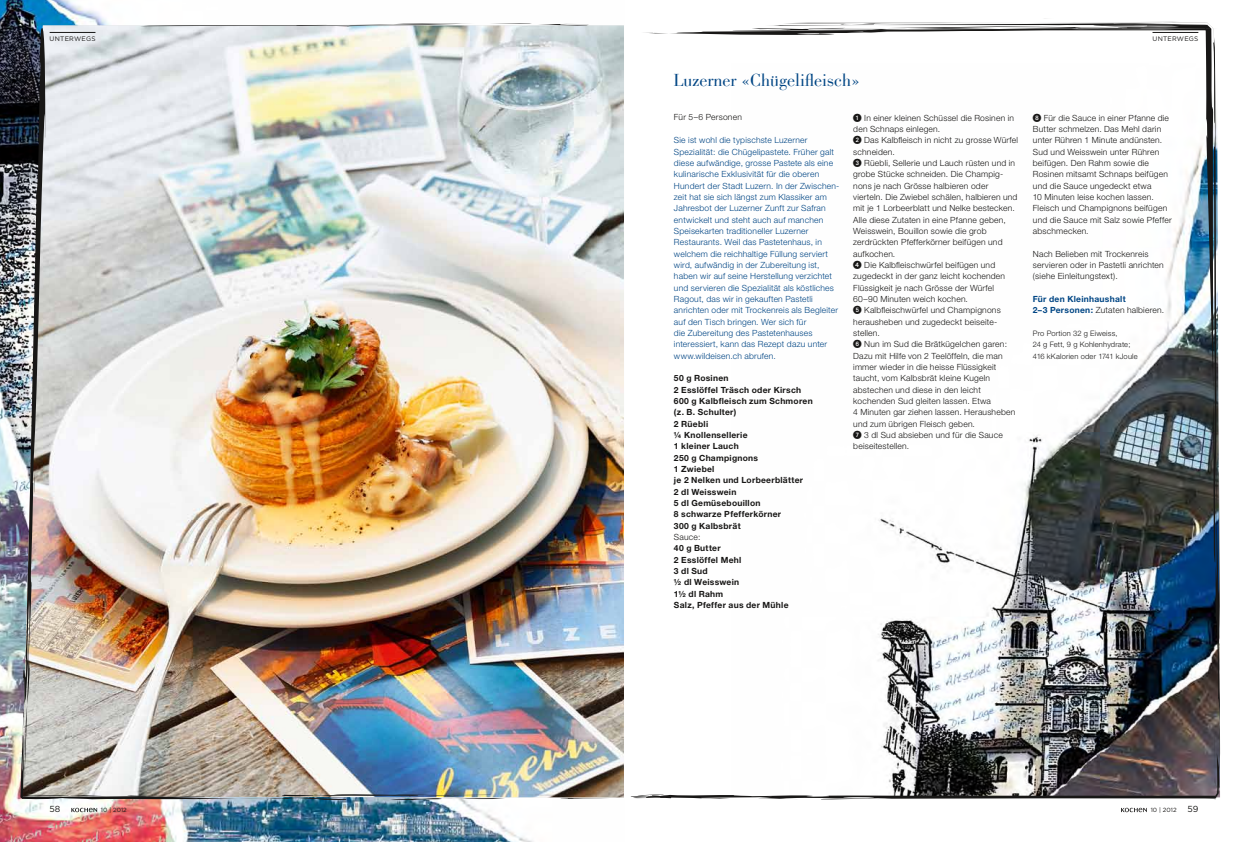
<style>
.page{position:relative;width:1248px;height:842px;background:#fff}
.page>*{position:absolute;margin:0;border:0;box-sizing:border-box;transform-origin:0 0}
.t1{font:18px "Bodoni LT";color:#004584}
.t2{font:8.8px "Gotham";color:#181716}
.t3{font:300 8.5px/11.3px "Helvetica Neue";letter-spacing:.025em;color:#181716}
.t4{font:300 8.5px/11.3px "Helvetica Neue";letter-spacing:.025em;color:#004584}
.t5{font:700 8.5px/11.3px "Helvetica Neue";letter-spacing:.03em;color:#181716}
.t6{font:700 8.5px/11.3px "Helvetica Neue";letter-spacing:.03em;color:#004584}
.t7{font:300 7.5px/11.3px "Helvetica Neue";letter-spacing:.025em;color:#181716}
.t8{font:6.5px "Gotham";letter-spacing:.035em;color:#181716}
.t9{font:6px "Gotham";letter-spacing:.01em;color:#181716}
.s1{font-family:"European Pi One";font-weight:400}
.s2{font-weight:300;color:#181716}
.s3{font-size:8.8px}
</style>
<div class="page">
<img style="left:0;top:0;width:622px;height:842px">
<img style="left:206px;top:26px;width:416px;height:771px">
<svg style="left:519px;top:795px;width:90px;height:4px"></svg>
<svg style="left:489px;top:23px;width:43px;height:1px"></svg>
<svg style="left:538px;top:24px;width:50px;height:2px"></svg>
<svg style="left:206px;top:23px;width:268px;height:4px"></svg>
<img style="left:20px;top:20px;width:186px;height:681px">
<img style="left:20px;top:701px;width:485px;height:100px">
<svg style="left:619px;top:17px;width:600px;height:643px"></svg>
<svg style="left:71px;top:808px;width:26px;height:4px"></svg>
<hr style="left:50px;top:32px;width:45px;height:1px;background:#181716">
<img style="left:622px;top:576px;width:599px;height:236px">
<hr style="left:1152px;top:32px;width:46px;height:1px;background:#181716">
<p class="t8" style="left:50px;top:35px;width:47px">UNTERWEGS</p>
<p class="t2" style="left:50px;top:803px;width:12px">58</p>
<p class="t9" style="left:101px;top:806px;width:27px">10 | 2012</p>
<p class="t8" style="left:1152px;top:35px;width:47px">UNTERWEGS</p>
<h1 class="t1" style="left:673px;top:71px;width:188px">Luzerner «Chügelifleisch»</h1>
<p class="t3" style="left:674px;top:112px;width:69px">Für 5–6 Personen</p>
<p class="t4" style="left:674px;top:134px;width:167px">Sie ist wohl die typischste Luzerner Spezialität: die Chügelipastete. Früher galt diese aufwändige, grosse Pastete als eine kulinarische Exklusivität für die oberen Hundert der Stadt Luzern. In der Zwischen&shy;zeit hat sie sich längst zum Klassiker am Jahresbot der Luzerner Zunft zur Safran entwickelt und steht auch auf manchen Speisekarten traditioneller Luzerner Restaurants. Weil das Pastetenhaus, in welchem die reichhaltige Füllung serviert wird, aufwändig in der Zubereitung ist, haben wir auf seine Herstellung verzichtet und servieren die Spezialität als köstliches Ragout, das wir in gekauften Pastetli anrichten oder mit Trockenreis als Begleiter auf den Tisch bringen. Wer sich für<br>die Zubereitung des Pastetenhauses interessiert, kann das Rezept dazu unter www.wildeisen.ch abrufen.</p>
<p class="t5" style="left:674px;top:372px;width:140px">50 g Rosinen<br>2 Esslöffel Träsch oder Kirsch<br>600 g Kalbfleisch zum Schmoren (z. B. Schulter)<br>2 Rüebli<br>¼ Knollensellerie<br>1 kleiner Lauch<br>250 g Champignons<br>1 Zwiebel<br>je 2 Nelken und Lorbeerblätter<br>2 dl Weisswein<br>5 dl Gemüsebouillon<br>8 schwarze Pfefferkörner<br>300 g Kalbsbrät</p>
<p class="t3" style="left:674px;top:531px;width:28px">Sauce:</p>
<p class="t5" style="left:674px;top:542px;width:116px">40 g Butter<br>2 Esslöffel Mehl<br>3 dl Sud<br>½ dl Weisswein<br>1½ dl Rahm<br>Salz, Pfeffer aus der Mühle</p>
<p class="t3" style="left:853px;top:112px;width:166px"><span class="s1">1</span> In einer kleinen Schüssel die Rosinen in den Schnaps einlegen.<br><span class="s1">2</span> Das Kalbfleisch in nicht zu grosse Würfel schneiden.<br><span class="s1">3</span> Rüebli, Sellerie und Lauch rüsten und in grobe Stücke schneiden. Die Champig&shy;nons je nach Grösse halbieren oder vierteln. Die Zwiebel schälen, halbieren und mit je 1 Lorbeerblatt und Nelke bestecken.<br>Alle diese Zutaten in eine Pfanne geben, Weisswein, Bouillon sowie die grob zerdrückten Pfefferkörner beifügen und aufkochen.<br><span class="s1">4</span> Die Kalbfleischwürfel beifügen und zugedeckt in der ganz leicht kochenden Flüssigkeit je nach Grösse der Würfel 60–90 Minuten weich kochen.<br><span class="s1">5</span> Kalbfleischwürfel und Champignons herausheben und zugedeckt beiseite&shy;stellen.<br><span class="s1">6</span> Nun im Sud die Brätkügelchen garen:<br>Dazu mit Hilfe von 2 Teelöffeln, die man immer wieder in die heisse Flüssigkeit taucht, vom Kalbsbrät kleine Kugeln abstechen und diese in den leicht kochenden Sud gleiten lassen. Etwa<br>4 Minuten gar ziehen lassen. Herausheben und zum übrigen Fleisch geben.<br><span class="s1">7</span> 3 dl Sud absieben und für die Sauce beiseitestellen.</p>
<p class="t3" style="left:1032px;top:112px;width:140px"><span class="s1">8</span> Für die Sauce in einer Pfanne die<br>Butter schmelzen. Das Mehl darin unter Rühren 1 Minute andünsten.<br>Sud und Weisswein unter Rühren beifügen. Den Rahm sowie die<br>Rosinen mitsamt Schnaps beifügen und die Sauce ungedeckt etwa<br>10 Minuten leise kochen lassen.<br>Fleisch und Champignons beifügen und die Sauce mit Salz sowie Pfeffer abschmecken.</p>
<p class="t3" style="left:1032px;top:248px;width:132px">Nach Belieben mit Trockenreis servieren oder in Pastetli anrichten (siehe Einleitungstext).</p>
<p class="t6" style="left:1032px;top:293px;width:133px">Für den Kleinhaushalt<br>2–3 Personen: <span class="s2">Zutaten halbieren.</span></p>
<p class="t7" style="left:1032px;top:327px;width:106px">Pro Portion 32 g Eiweiss,<br>24 g Fett, 9 g Kohlenhydrate;<br>416 kKalorien oder 1741 kJoule</p>
<p class="t9" style="left:1150px;top:806px;width:49px">10 | 2012 <span class="s3">59</span></p>
</div>
